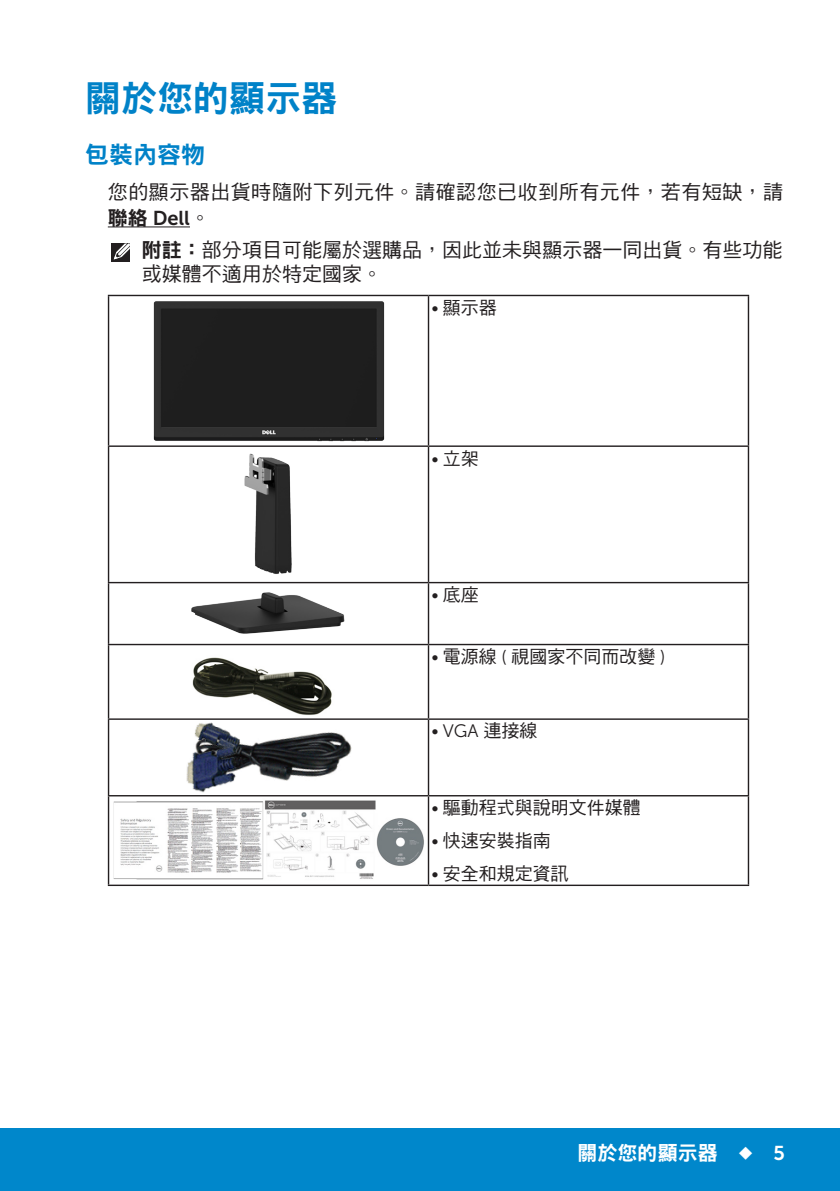
<style>
.page{position:relative;width:840px;height:1191px;background:#fff}
.page>*{position:absolute;margin:0;border:0;box-sizing:border-box;transform-origin:0 0}
.Head1{font:36px "DF Hei Std W9";color:#0082c8}
.Head2{font:24px "DF Hei Std W9";color:#0082c8}
.Note{font:20px/24px "DF Hei Std W5";color:#231f20}
.Paragraph{font:20px/26px "DF Hei Std W5";letter-spacing:.025em;color:#231f20}
.t1{font:20px "DF Hei Std W9";color:#fff}
.t2{font:18px "DF Hei Std W5";color:#231f20}
.t3{font:18px "Museo Sans For Dell 300";color:#231f20}
.s1{font-family:"DF Hei Std W9"}
.s2{font-family:"Museo Sans For Dell 700"}
.s3{font-family:"Museo Sans For Dell 300"}
.s4{font-family:"DF Hei Std W5"}
</style>
<div class="page">
<div style="left:0;top:1128px;width:839px;height:63px;background:#0087cb"></div>
<hr style="left:108px;top:226px;width:82px;height:1px;background:#231f20">
<hr style="left:108px;top:295px;width:320px;height:1px;background:#231f20">
<hr style="left:108px;top:296px;width:1px;height:149px;background:#231f20">
<hr style="left:428px;top:295px;width:320px;height:1px;background:#231f20">
<hr style="left:427px;top:296px;width:2px;height:149px;background:#231f20">
<hr style="left:747px;top:296px;width:1px;height:149px;background:#231f20">
<hr style="left:108px;top:445px;width:320px;height:2px;background:#231f20">
<hr style="left:108px;top:447px;width:1px;height:135px;background:#231f20">
<hr style="left:428px;top:445px;width:320px;height:2px;background:#231f20">
<hr style="left:427px;top:447px;width:2px;height:135px;background:#231f20">
<hr style="left:747px;top:447px;width:1px;height:135px;background:#231f20">
<hr style="left:108px;top:582px;width:320px;height:1px;background:#231f20">
<hr style="left:108px;top:583px;width:1px;height:61px;background:#231f20">
<hr style="left:428px;top:582px;width:320px;height:1px;background:#231f20">
<hr style="left:427px;top:583px;width:2px;height:61px;background:#231f20">
<hr style="left:747px;top:583px;width:1px;height:61px;background:#231f20">
<hr style="left:108px;top:644px;width:320px;height:1px;background:#231f20">
<hr style="left:108px;top:645px;width:1px;height:73px;background:#231f20">
<hr style="left:428px;top:644px;width:320px;height:1px;background:#231f20">
<hr style="left:427px;top:645px;width:2px;height:73px;background:#231f20">
<hr style="left:747px;top:645px;width:1px;height:73px;background:#231f20">
<hr style="left:108px;top:718px;width:320px;height:2px;background:#231f20">
<hr style="left:108px;top:720px;width:1px;height:75px;background:#231f20">
<hr style="left:428px;top:718px;width:320px;height:2px;background:#231f20">
<hr style="left:427px;top:720px;width:2px;height:75px;background:#231f20">
<hr style="left:747px;top:720px;width:1px;height:75px;background:#231f20">
<hr style="left:108px;top:795px;width:320px;height:1px;background:#231f20">
<hr style="left:108px;top:796px;width:1px;height:88px;background:#231f20">
<hr style="left:428px;top:795px;width:320px;height:1px;background:#231f20">
<hr style="left:427px;top:796px;width:2px;height:88px;background:#231f20">
<hr style="left:747px;top:796px;width:1px;height:88px;background:#231f20">
<hr style="left:108px;top:884px;width:320px;height:2px;background:#231f20">
<hr style="left:428px;top:884px;width:320px;height:2px;background:#231f20">
<img style="left:153px;top:301px;width:232px;height:141px">
<img style="left:244px;top:453px;width:48px;height:121px">
<img style="left:191px;top:592px;width:154px;height:42px">
<img style="left:192px;top:657px;width:140px;height:58px">
<img style="left:186px;top:722px;width:166px;height:71px">
<img style="left:113px;top:800px;width:311px;height:80px">
<div style="left:111px;top:243px;width:19px;height:19px;background:#231f20"></div>
<svg style="left:113px;top:243px;width:17px;height:17px"></svg>
<p class="Head1" style="left:85px;top:78px;width:253px">關於您的顯示器</p>
<p class="Head2" style="left:85px;top:141px;width:121px">包裝內容物</p>
<p class="Paragraph" style="left:108px;top:178px;width:676px">您的顯示器出貨時隨附下列元件。請確認您已收到所有元件，若有短缺，請<span class="s1">聯絡</span> <span class="s2">Dell</span>。</p>
<p class="Note" style="left:142px;top:237px;width:641px"><span class="s1">附註：</span>部分項目可能屬於選購品，因此並未與顯示器一同出貨。有些功能或媒體不適用於特定國家。</p>
<p class="t2" style="left:431px;top:297px;width:67px"><span class="s3">•</span> 顯示器</p>
<p class="t2" style="left:431px;top:448px;width:49px"><span class="s3">•</span> 立架</p>
<p class="t2" style="left:431px;top:585px;width:49px"><span class="s3">•</span> 底座</p>
<p class="t2" style="left:431px;top:646px;width:235px"><span class="s3">•</span> 電源線 <span class="s3">(</span> 視國家不同而改變 <span class="s3">)</span></p>
<p class="t3" style="left:431px;top:721px;width:107px">• VGA <span class="s4">連接線</span></p>
<p class="t2" style="left:431px;top:798px;width:211px"><span class="s3">•</span> 驅動程式與說明文件媒體</p>
<p class="t2" style="left:431px;top:831px;width:121px"><span class="s3">•</span> 快速安裝指南</p>
<p class="t2" style="left:431px;top:863px;width:139px"><span class="s3">•</span> 安全和規定資訊</p>
<p class="t1" style="left:577px;top:1141px;width:209px">關於您的顯示器 ◆ <span class="s2">5</span></p>
</div>
